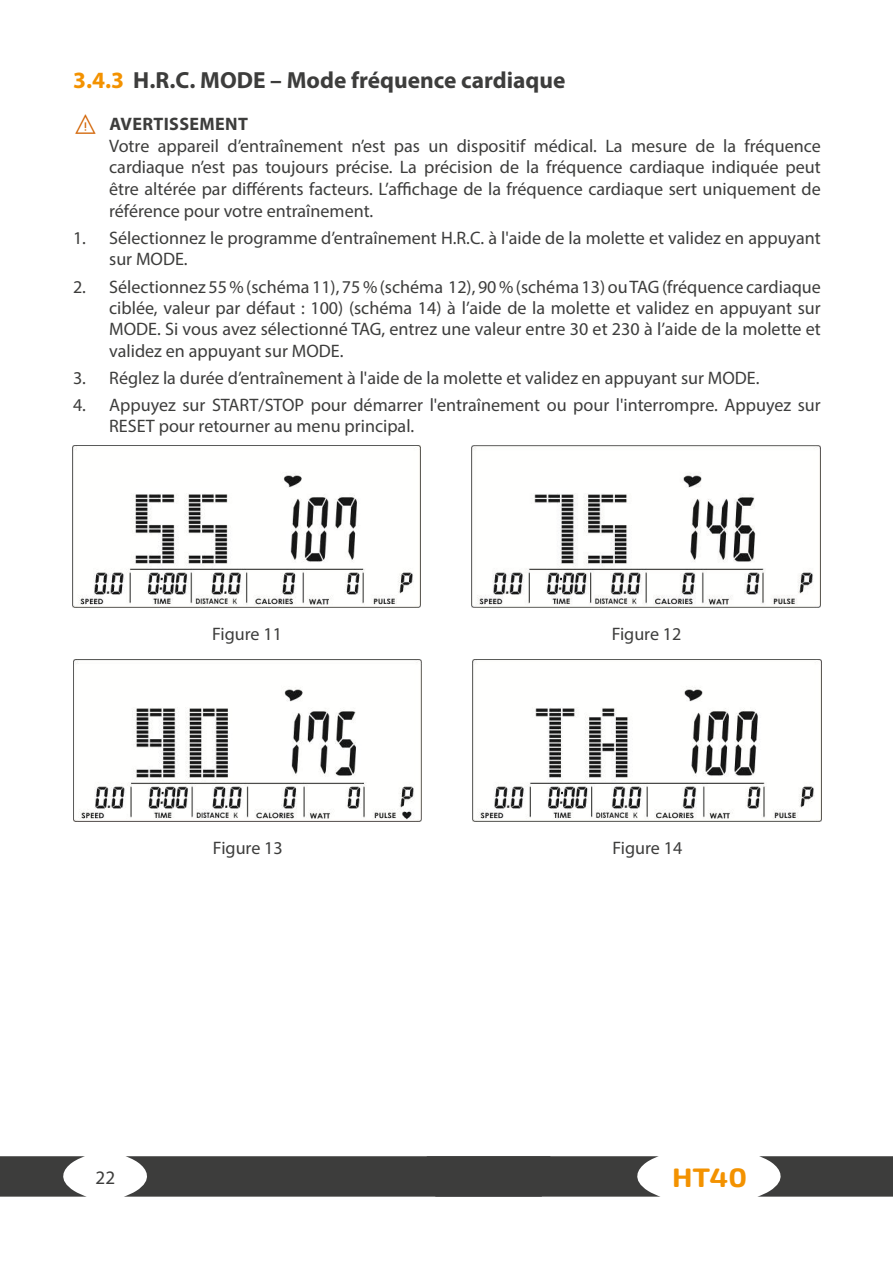
<style>
.page{position:relative;width:893px;height:1263px;background:#fff}
.page>*{position:absolute;margin:0;border:0;box-sizing:border-box;transform-origin:0 0}
.t1{font:700 26.7px "Exo Soft";color:#f39200;scale:1.11 1}
.t2{font:700 23.4px "Myriad Pro";color:#3d3d3c}
.t3{font:19.05px "Myriad Pro";color:#3d3d3c}
.Text_Hinweise{font:18.15px/21.3px "Myriad Pro";color:#3d3d3c;text-align:justify}
.t4{font:700 18.15px "Myriad Pro";letter-spacing:.02em;color:#3d3d3c}
.s1{color:#f39200}
.s2{color:#d26303}
</style>
<div class="page">
<img style="left:72px;top:445px;width:349px;height:163px">
<img style="left:472px;top:445px;width:348px;height:163px">
<img style="left:73px;top:659px;width:349px;height:163px">
<img style="left:473px;top:659px;width:348px;height:163px">
<svg style="left:0;top:1156px;width:85px;height:40px"></svg>
<svg style="left:126px;top:1156px;width:533px;height:40px;background:#484847"></svg>
<svg style="left:759px;top:1156px;width:134px;height:40px;background:#535352"></svg>
<p class="t2" style="left:73px;top:65px;width:494px"><span class="s1">3.4.3</span> H.R.C. MODE – Mode fréquence cardiaque</p>
<p class="t4" style="left:73px;top:112px;width:176px"><span class="s2">⚠</span> AVERTISSEMENT</p>
<p class="Text_Hinweise" style="left:109px;top:134px;width:713px;line-height:21.8px">Votre appareil d’entraînement n’est pas un dispositif médical. La mesure de la fréquence cardiaque n’est pas toujours précise. La précision de la fréquence cardiaque indiquée peut être altérée par différents facteurs. L’affichage de la fréquence cardiaque sert uniquement de référence pour votre entraînement.</p>
<p class="Text_Hinweise" style="left:109px;top:227px;width:713px;text-indent:-36px">1. Sélectionnez le programme d’entraînement H.R.C. à l'aide de la molette et validez en appuyant sur MODE.</p>
<p class="Text_Hinweise" style="left:109px;top:276px;width:713px;text-indent:-36px">2. Sélectionnez 55 % (schéma 11), 75 % (schéma 12), 90 % (schéma 13) ou TAG (fréquence cardiaque ciblée, valeur par défaut : 100) (schéma 14) à l’aide de la molette et validez en appuyant sur MODE. Si vous avez sélectionné TAG, entrez une valeur entre 30 et 230 à l’aide de la molette et validez en appuyant sur MODE.</p>
<p class="Text_Hinweise" style="left:73px;top:367px;width:688px">3. Réglez la durée d’entraînement à l'aide de la molette et validez en appuyant sur MODE.</p>
<p class="Text_Hinweise" style="left:109px;top:394px;width:713px;text-indent:-36px">4. Appuyez sur START/STOP pour démarrer l'entraînement ou pour l'interrompre. Appuyez sur<br>RESET pour retourner au menu principal.</p>
<p class="Text_Hinweise" style="left:212px;top:623px;width:71px">Figure 11</p>
<p class="Text_Hinweise" style="left:612px;top:623px;width:71px">Figure 12</p>
<p class="Text_Hinweise" style="left:213px;top:837px;width:71px">Figure 13</p>
<p class="Text_Hinweise" style="left:612px;top:837px;width:71px">Figure 14</p>
<p class="t3" style="left:96px;top:1166px;width:21px">22</p>
<h1 class="t1" style="left:672px;top:1161px;width:69px">HT40</h1>
</div>
